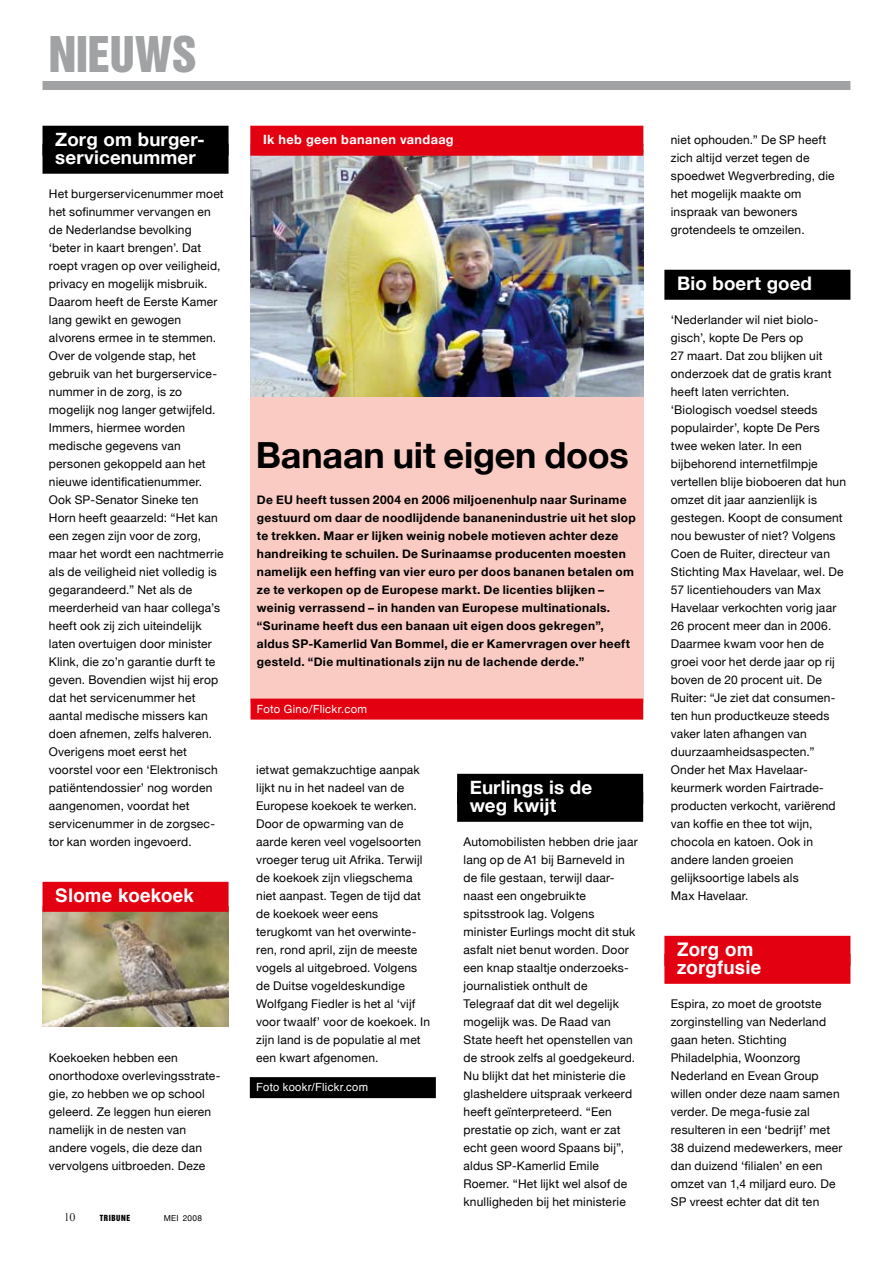
<style>
.page{position:relative;width:893px;height:1263px;background:#fff}
.page>*{position:absolute;margin:0;border:0;box-sizing:border-box;transform-origin:0 0}
.t1{font:45px "Helvetica Inserat";letter-spacing:-.01em;color:#a0a2a4}
.t2{font:700 36px "Helvetica Neue";letter-spacing:-.005em;color:#000}
.t3{font:700 18.75px/18px "Helvetica Neue";letter-spacing:.005em;color:#fff}
.t4{font:700 18.75px/18px "Helvetica";letter-spacing:.005em;color:#fff}
.t5{font:700 12.75px "Helvetica Neue";letter-spacing:.03em;color:#fff}
.t6{font:12px/18px "Helvetica Neue";letter-spacing:.015em;color:#000}
.t7{font:700 12px/18px "Helvetica Neue";letter-spacing:.025em;color:#000}
.t8{font:12px "Baskerville";color:#000}
.t9{font:11.25px "Helvetica";letter-spacing:.025em;color:#fff}
.t10{font:11.25px "Helvetica Neue";letter-spacing:.025em;color:#fff}
.t11{font:8.25px "Helvetica Neue";letter-spacing:.03em;color:#000}
.t12{font:7.8px "Helvetica Inserat";letter-spacing:.07em;color:#000}
</style>
<div class="page">
<img style="left:43px;top:912px;width:185px;height:114px">
<div style="left:664px;top:270px;width:186px;height:30px;background:#000"></div>
<div style="left:664px;top:936px;width:186px;height:30px;background:#e30010"></div>
<div style="left:664px;top:954px;width:186px;height:30px;background:#e30010"></div>
<div style="left:251px;top:144px;width:393px;height:558px;background:#facbc3"></div>
<div style="left:43px;top:81px;width:807px;height:9px;background:#a0a2a4"></div>
<div style="left:251px;top:699px;width:392px;height:21px;background:#e30010"></div>
<img style="left:251px;top:156px;width:392px;height:240px">
<div style="left:250px;top:126px;width:393px;height:30px;background:#e30010"></div>
<div style="left:250px;top:1077px;width:186px;height:21px;background:#000"></div>
<div style="left:457px;top:774px;width:186px;height:30px;background:#000"></div>
<div style="left:457px;top:792px;width:186px;height:30px;background:#000"></div>
<div style="left:43px;top:126px;width:186px;height:30px;background:#000"></div>
<div style="left:43px;top:144px;width:186px;height:30px;background:#000"></div>
<div style="left:43px;top:882px;width:186px;height:30px;background:#e30010"></div>
<h1 class="t1" style="left:49px;top:27px;width:150px">NIEUWS</h1>
<h3 class="t3" style="left:55px;top:130px;width:151px">Zorg om burger&shy;servicenummer</h3>
<p class="t6" style="left:49px;top:185px;width:176px">Het burgerservicenummer moet het sofinummer vervangen en de Nederlandse bevolking ‘beter in kaart brengen’. Dat roept vragen op over veiligheid, privacy en mogelijk misbruik.<br>Daarom heeft de Eerste Kamer lang gewikt en gewogen alvorens ermee in te stemmen.<br>Over de volgende stap, het gebruik van het burgerservice&shy;nummer in de zorg, is zo mogelijk nog langer getwijfeld.<br>Immers, hiermee worden medische gegevens van personen gekoppeld aan het nieuwe identificatienummer.<br>Ook SP-Senator Sineke ten<br>Horn heeft geaarzeld: “Het kan een zegen zijn voor de zorg, maar het wordt een nachtmerrie als de veiligheid niet volledig is gegarandeerd.” Net als de meerderheid van haar collega’s heeft ook zij zich uiteindelijk laten overtuigen door minister<br>Klink, die zo’n garantie durft te geven. Bovendien wijst hij erop dat het servicenummer het aantal medische missers kan doen afnemen, zelfs halveren.<br>Overigens moet eerst het voorstel voor een ‘Elektronisch patiëntendossier’ nog worden aangenomen, voordat het servicenummer in de zorgsec&shy;tor kan worden ingevoerd.</p>
<h3 class="t4" style="left:55px;top:887px;width:140px">Slome koekoek</h3>
<p class="t6" style="left:49px;top:1049px;width:173px">Koekoeken hebben een onorthodoxe overlevingsstrate&shy;gie, zo hebben we op school geleerd. Ze leggen hun eieren namelijk in de nesten van andere vogels, die deze dan vervolgens uitbroeden. Deze</p>
<p class="t8" style="left:64px;top:1210px;width:13px">10</p>
<p class="t12" style="left:100px;top:1213px;width:32px">TRIBUNE</p>
<p class="t11" style="left:164px;top:1213px;width:40px">MEI 2008</p>
<p class="t5" style="left:263px;top:132px;width:192px">Ik heb geen bananen vandaag</p>
<h2 class="t2" style="left:256px;top:433px;width:374px">Banaan uit eigen doos</h2>
<p class="t7" style="left:257px;top:490px;width:380px">De EU heeft tussen 2004 en 2006 miljoenenhulp naar Suriname gestuurd om daar de noodlijdende bananenindustrie uit het slop te trekken. Maar er lijken weinig nobele motieven achter deze handreiking te schuilen. De Surinaamse producenten moesten namelijk een heffing van vier euro per doos bananen betalen om ze te verkopen op de Europese markt. De licenties blijken – weinig verrassend – in handen van Europese multinationals. “Suriname heeft dus een banaan uit eigen doos gekregen”, aldus SP-Kamerlid Van Bommel, die er Kamervragen over heeft gesteld. “Die multinationals zijn nu de lachende derde.”</p>
<p class="t10" style="left:257px;top:702px;width:112px">Foto Gino/Flickr.com</p>
<p class="t6" style="left:256px;top:761px;width:175px">ietwat gemakzuchtige aanpak lijkt nu in het nadeel van de<br>Europese koekoek te werken.<br>Door de opwarming van de aarde keren veel vogelsoorten vroeger terug uit Afrika. Terwijl de koekoek zijn vliegschema niet aanpast. Tegen de tijd dat de koekoek weer eens terugkomt van het overwinte&shy;ren, rond april, zijn de meeste vogels al uitgebroed. Volgens de Duitse vogeldeskundige<br>Wolfgang Fiedler is het al ‘vijf voor twaalf’ voor de koekoek. In zijn land is de populatie al met een kwart afgenomen.</p>
<p class="t9" style="left:256px;top:1079px;width:113px">Foto kookr/Flickr.com</p>
<h3 class="t3" style="left:470px;top:778px;width:124px">Eurlings is de weg kwijt</h3>
<p class="t6" style="left:463px;top:833px;width:176px">Automobilisten hebben drie jaar lang op de A1 bij Barneveld in de file gestaan, terwijl daar&shy;naast een ongebruikte spitsstrook lag. Volgens minister Eurlings mocht dit stuk asfalt niet benut worden. Door een knap staaltje onderzoeks&shy;journalistiek onthult de<br>Telegraaf dat dit wel degelijk mogelijk was. De Raad van<br>State heeft het openstellen van de strook zelfs al goedgekeurd.<br>Nu blijkt dat het ministerie die glasheldere uitspraak verkeerd heeft geïnterpreteerd. “Een prestatie op zich, want er zat echt geen woord Spaans bij”, aldus SP-Kamerlid Emile<br>Roemer. “Het lijkt wel alsof de knulligheden bij het ministerie</p>
<p class="t6" style="left:671px;top:131px;width:165px">niet ophouden.” De SP heeft zich altijd verzet tegen de spoedwet Wegverbreding, die het mogelijk maakte om inspraak van bewoners grotendeels te omzeilen.</p>
<h3 class="t3" style="left:677px;top:274px;width:136px">Bio boert goed</h3>
<p class="t6" style="left:671px;top:311px;width:177px">‘Nederlander wil niet biolo&shy;gisch’, kopte De Pers op<br>27 maart. Dat zou blijken uit onderzoek dat de gratis krant heeft laten verrichten. ‘Biologisch voedsel steeds populairder’, kopte De Pers twee weken later. In een bijbehorend internetfilmpje vertellen blije bioboeren dat hun omzet dit jaar aanzienlijk is gestegen. Koopt de consument nou bewuster of niet? Volgens<br>Coen de Ruiter, directeur van<br>Stichting Max Havelaar, wel. De<br>57 licentiehouders van Max<br>Havelaar verkochten vorig jaar<br>26 procent meer dan in 2006.<br>Daarmee kwam voor hen de groei voor het derde jaar op rij boven de 20 procent uit. De<br>Ruiter: “Je ziet dat consumen&shy;ten hun productkeuze steeds vaker laten afhangen van duurzaamheidsaspecten.”<br>Onder het Max Havelaar&shy;keurmerk worden Fairtrade&shy;producten verkocht, variërend van koffie en thee tot wijn, chocola en katoen. Ook in andere landen groeien gelijksoortige labels als<br>Max Havelaar.</p>
<h3 class="t4" style="left:677px;top:941px;width:85px">Zorg om zorgfusie</h3>
<p class="t6" style="left:671px;top:995px;width:173px">Espira, zo moet de grootste zorginstelling van Nederland gaan heten. Stichting<br>Philadelphia, Woonzorg<br>Nederland en Evean Group willen onder deze naam samen verder. De mega-fusie zal resulteren in een ‘bedrijf’ met<br>38 duizend medewerkers, meer dan duizend ‘filialen’ en een omzet van 1,4 miljard euro. De<br>SP vreest echter dat dit ten</p>
</div>
